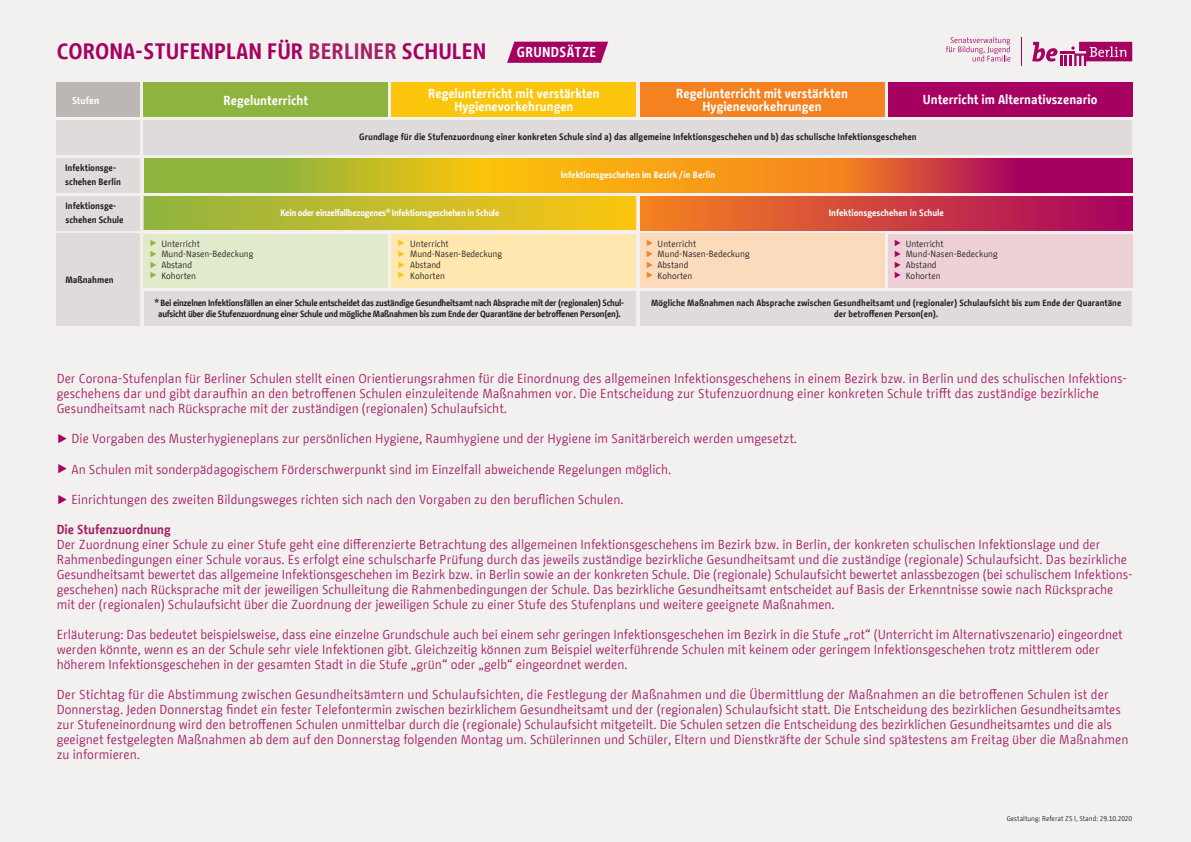
<style>
.page{position:relative;width:1191px;height:842px;background:#f2f1f0}
.page>*{position:absolute;margin:0;border:0;box-sizing:border-box;transform-origin:0 0}
.t1{font:700 22.2px "BMF Change";color:#a60061}
.t2{font:700 14.3px "BMF Change";letter-spacing:.025em;color:#fff;scale:.96 1}
.t3{font:13px/15px "BMF Change";color:#a52064}
.t4{font:700 13px/13px "BMF Change";color:#fff;text-align:center}
.t5{font:700 13px "BMF Change";color:#a52064}
.t6{font:700 10px "BMF Change";color:#fff}
.t7{font:700 9.2px/14px "BMF Change";color:#231f20}
.t8{font:700 9.2px "BMF Change";color:#fff}
.t9{font:700 9.2px "BMF Change";letter-spacing:-.03em;color:#fff}
.t10{font:700 9px/10.8px "BMF Change";letter-spacing:-.03em;color:#231f20;text-align:center}
.t11{font:9px "BMF Change";color:#231f20}
.t12{font:700 9px/10.8px "BMF Change";color:#231f20;text-align:center}
.t13{font:7px "BMF Change";color:#231f20}
.s1{color:#a52064}
.s2{font-family:"Arial";color:#90b43e}
.s3{font-family:"Arial";color:#fcc409}
.s4{font-family:"Arial";color:#f58220}
.s5{font-family:"Arial";color:#a60061}
</style>
<div class="page">
<svg style="left:507px;top:42px;width:101px;height:21px;background:#ab126c"></svg>
<svg style="left:1032px;top:42px;width:100px;height:24px"></svg>
<svg style="left:1021px;top:38px;width:1px;height:28px"></svg>
<svg style="left:946px;top:37px;width:64px;height:24px"></svg>
<div style="left:57px;top:234px;width:83px;height:92px;background:#dedbda"></div>
<div style="left:144px;top:83px;width:244px;height:34px;background:#8eb33e"></div>
<div style="left:392px;top:83px;width:244px;height:34px;background:#fbc50c"></div>
<div style="left:640px;top:83px;width:244px;height:34px;background:#f58220"></div>
<div style="left:888px;top:83px;width:244px;height:34px;background:#a60061"></div>
<div style="left:57px;top:83px;width:83px;height:34px;background:#bcb7b5"></div>
<div style="left:144px;top:234px;width:244px;height:54px;background:#e1ebcb"></div>
<div style="left:640px;top:234px;width:244px;height:54px;background:#fcdabc"></div>
<div style="left:392px;top:234px;width:244px;height:54px;background:#ffe7b0"></div>
<div style="left:888px;top:234px;width:244px;height:54px;background:#edd1d6"></div>
<div style="left:144px;top:121px;width:988px;height:34px;background:#dedbda"></div>
<div style="left:57px;top:121px;width:83px;height:34px;background:#dedbda"></div>
<div style="left:57px;top:158px;width:83px;height:34px;background:#dedbda"></div>
<svg style="left:144px;top:158px;width:988px;height:34px;background:#ce862d"></svg>
<div style="left:640px;top:292px;width:492px;height:34px;background:#dedbda"></div>
<div style="left:144px;top:292px;width:491px;height:34px;background:#dedbda"></div>
<div style="left:57px;top:196px;width:83px;height:34px;background:#dedbda"></div>
<div style="left:640px;top:196px;width:492px;height:34px;background:linear-gradient(to right,#f5821f,#a70160)"></div>
<div style="left:144px;top:196px;width:491px;height:34px;background:linear-gradient(to right,#90b343,#fbc513)"></div>
<p class="t1" style="left:57px;top:36px;width:431px">CORONA-STUFENPLAN FÜR <span class="s1">BERLINER</span> SCHULEN</p>
<p class="t2" style="left:517px;top:42px;width:84px">GRUNDSÄTZE</p>
<p class="t4" style="left:224px;top:94px;width:86px">Regelunterricht</p>
<p class="t4" style="left:428px;top:87px;width:173px">Regelunterricht mit verstärkten<br>Hygienevorkehrungen</p>
<p class="t4" style="left:676px;top:87px;width:173px">Regelunterricht mit verstärkten<br>Hygienevorkehrungen</p>
<p class="t6" style="left:72px;top:93px;width:29px">Stufen</p>
<p class="t4" style="left:923px;top:93px;width:176px">Unterricht im Alternativszenario</p>
<p class="t7" style="left:359px;top:130px;width:559px">Grundlage für die Stufenzuordnung einer konkreten Schule sind a) das allgemeine Infektionsgeschehen und b) das schulische Infektionsgeschehen</p>
<p class="t7" style="left:65px;top:161px;width:57px">Infektionsge&shy;schehen Berlin</p>
<p class="t8" style="left:561px;top:168px;width:156px">Infektionsgeschehen im Bezirk/ in Berlin</p>
<p class="t7" style="left:65px;top:199px;width:60px">Infektionsge&shy;schehen Schule</p>
<p class="t9" style="left:280px;top:206px;width:221px">Kein oder einzelfallbezogenes* Infektionsgeschehen in Schule</p>
<p class="t8" style="left:828px;top:206px;width:117px">Infektionsgeschehen in Schule</p>
<p class="t7" style="left:65px;top:273px;width:50px">Maßnahmen</p>
<p class="t11" style="left:149px;top:237px;width:52px"><span class="s2">►</span> Unterricht</p>
<p class="t11" style="left:149px;top:248px;width:105px"><span class="s2">►</span> Mund-Nasen-Bedeckung</p>
<p class="t11" style="left:149px;top:259px;width:44px"><span class="s2">►</span> Abstand</p>
<p class="t11" style="left:149px;top:269px;width:48px"><span class="s2">►</span> Kohorten</p>
<p class="t11" style="left:397px;top:237px;width:53px"><span class="s3">►</span> Unterricht</p>
<p class="t11" style="left:397px;top:248px;width:106px"><span class="s3">►</span> Mund-Nasen-Bedeckung</p>
<p class="t11" style="left:397px;top:259px;width:45px"><span class="s3">►</span> Abstand</p>
<p class="t11" style="left:397px;top:269px;width:49px"><span class="s3">►</span> Kohorten</p>
<p class="t11" style="left:645px;top:237px;width:52px"><span class="s4">►</span> Unterricht</p>
<p class="t11" style="left:645px;top:248px;width:105px"><span class="s4">►</span> Mund-Nasen-Bedeckung</p>
<p class="t11" style="left:645px;top:259px;width:44px"><span class="s4">►</span> Abstand</p>
<p class="t11" style="left:645px;top:269px;width:48px"><span class="s4">►</span> Kohorten</p>
<p class="t11" style="left:894px;top:237px;width:51px"><span class="s5">►</span> Unterricht</p>
<p class="t11" style="left:894px;top:248px;width:105px"><span class="s5">►</span> Mund-Nasen-Bedeckung</p>
<p class="t11" style="left:894px;top:259px;width:44px"><span class="s5">►</span> Abstand</p>
<p class="t11" style="left:894px;top:269px;width:48px"><span class="s5">►</span> Kohorten</p>
<p class="t10" style="left:155px;top:298px;width:471px">* Bei einzelnen Infektionsfällen an einer Schule entscheidet das zuständige Gesundheitsamt nach Absprache mit der (regionalen) Schul&shy;aufsicht über die Stufenzuordnung einer Schule und mögliche Maßnahmen bis zum Ende der Quarantäne der betroffenen Person(en).</p>
<p class="t12" style="left:651px;top:298px;width:472px">Mögliche Maßnahmen nach Absprache zwischen Gesundheitsamt und (regionaler) Schulaufsicht bis zum Ende der Quarantäne der betroffenen Person(en).</p>
<p class="t3" style="left:57px;top:371px;width:1072px">Der Corona-Stufenplan für Berliner Schulen stellt einen Orientierungsrahmen für die Einordnung des allgemeinen Infektionsgeschehens in einem Bezirk bzw. in Berlin und des schulischen Infektions&shy;geschehens dar und gibt daraufhin an den betroffenen Schulen einzuleitende Maßnahmen vor. Die Entscheidung zur Stufenzuordnung einer konkreten Schule trifft das zuständige bezirkliche<br>Gesundheitsamt nach Rücksprache mit der zuständigen (regionalen) Schulaufsicht.</p>
<p class="t3" style="left:57px;top:431px;width:742px"><span class="s5">►</span> Die Vorgaben des Musterhygieneplans zur persönlichen Hygiene, Raumhygiene und der Hygiene im Sanitärbereich werden umgesetzt.</p>
<p class="t3" style="left:57px;top:462px;width:616px"><span class="s5">►</span> An Schulen mit sonderpädagogischem Förderschwerpunkt sind im Einzelfall abweichende Regelungen möglich.</p>
<p class="t3" style="left:57px;top:492px;width:568px"><span class="s5">►</span> Einrichtungen des zweiten Bildungsweges richten sich nach den Vorgaben zu den beruflichen Schulen.</p>
<p class="t5" style="left:57px;top:521px;width:116px">Die Stufenzuordnung</p>
<p class="t3" style="left:57px;top:537px;width:1077px">Der Zuordnung einer Schule zu einer Stufe geht eine differenzierte Betrachtung des allgemeinen Infektionsgeschehens im Bezirk bzw. in Berlin, der konkreten schulischen Infektionslage und der Rahmenbedingungen einer Schule voraus. Es erfolgt eine schulscharfe Prüfung durch das jeweils zuständige bezirkliche Gesundheitsamt und die zuständige (regionale) Schulaufsicht. Das bezirkliche Gesundheitsamt bewertet das allgemeine Infektionsgeschehen im Bezirk bzw. in Berlin sowie an der konkreten Schule. Die (regionale) Schulaufsicht bewertet anlassbezogen (bei schulischem Infektions&shy;geschehen) nach Rücksprache mit der jeweiligen Schulleitung die Rahmenbedingungen der Schule. Das bezirkliche Gesundheitsamt entscheidet auf Basis der Erkenntnisse sowie nach Rücksprache mit der (regionalen) Schulaufsicht über die Zuordnung der jeweiligen Schule zu einer Stufe des Stufenplans und weitere geeignete Maßnahmen.</p>
<p class="t3" style="left:57px;top:627px;width:1067px">Erläuterung: Das bedeutet beispielsweise, dass eine einzelne Grundschule auch bei einem sehr geringen Infektionsgeschehen im Bezirk in die Stufe „rot“ (Unterricht im Alternativszenario) eingeordnet werden könnte, wenn es an der Schule sehr viele Infektionen gibt. Gleichzeitig können zum Beispiel weiterführende Schulen mit keinem oder geringem Infektionsgeschehen trotz mittlerem oder höherem Infektionsgeschehen in der gesamten Stadt in die Stufe „grün“ oder „gelb“ eingeordnet werden.</p>
<p class="t3" style="left:57px;top:687px;width:1073px">Der Stichtag für die Abstimmung zwischen Gesundheitsämtern und Schulaufsichten, die Festlegung der Maßnahmen und die Übermittlung der Maßnahmen an die betroffenen Schulen ist der Donnerstag. Jeden Donnerstag findet ein fester Telefontermin zwischen bezirklichem Gesundheitsamt und der (regionalen) Schulaufsicht statt. Die Entscheidung des bezirklichen Gesundheitsamtes zur Stufeneinordnung wird den betroffenen Schulen unmittelbar durch die (regionale) Schulaufsicht mitgeteilt. Die Schulen setzen die Entscheidung des bezirklichen Gesundheitsamtes und die als geeignet festgelegten Maßnahmen ab dem auf den Donnerstag folgenden Montag um. Schülerinnen und Schüler, Eltern und Dienstkräfte der Schule sind spätestens am Freitag über die Maßnahmen zu informieren.</p>
<p class="t13" style="left:1006px;top:813px;width:127px">Gestaltung: Referat ZS I, Stand: 29.10.2020</p>
</div>
